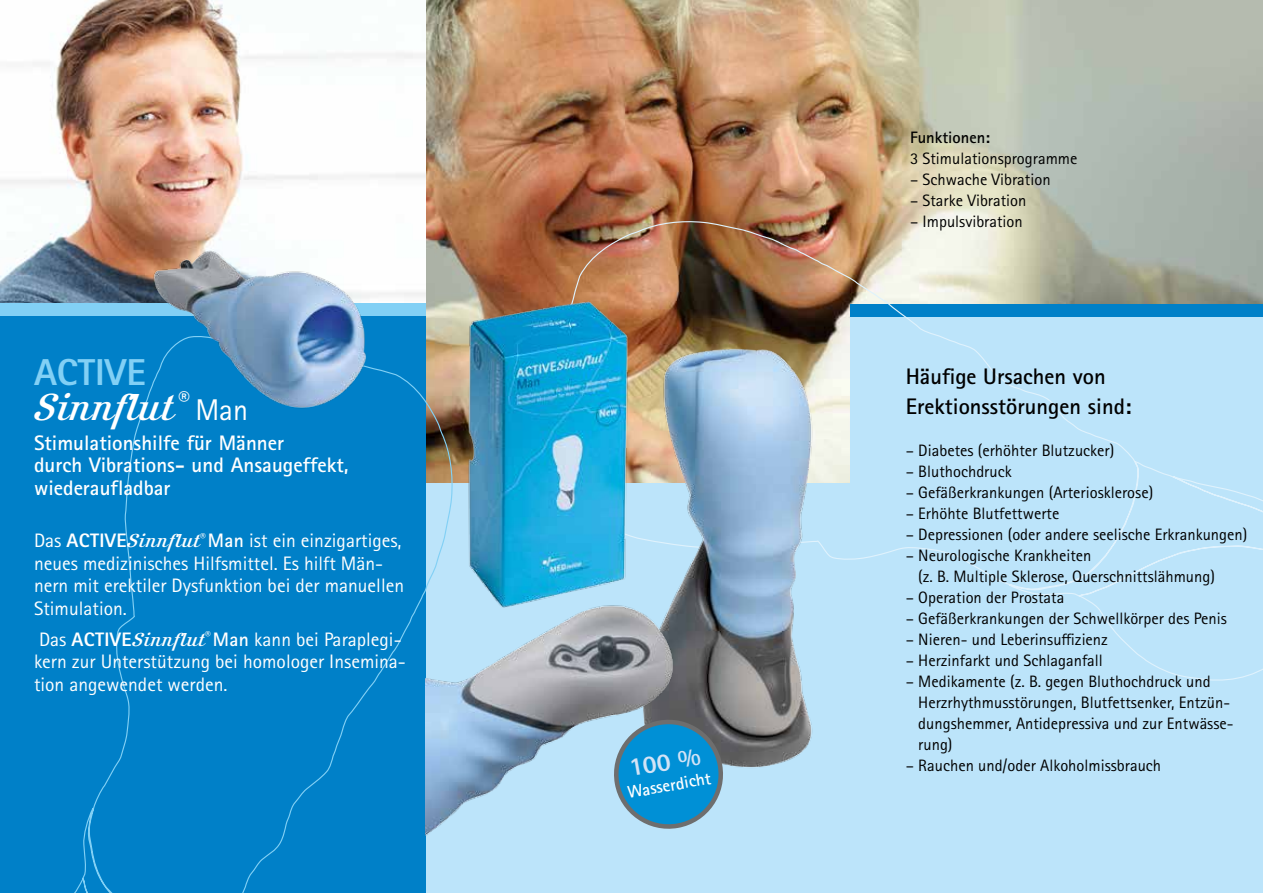
<style>
.page{position:relative;width:1263px;height:893px;background:#fff}
.page>*{position:absolute;margin:0;border:0;box-sizing:border-box;transform-origin:0 0}
.t1{font:39px "Kursivschrift Liegend";color:#fff}
.t2{font:800 37.5px "Rotis Sans Serif Pro";color:#82d0f5}
.t3{font:800 25.5px "Rotis Sans Serif Pro";color:#d3e3f6}
.t4{font:700 22.5px/30px "Rotis Sans Serif Pro";color:#000}
.t5{font:700 21px/22.5px "Rotis Sans Serif Pro";color:#fff}
.t6{font:19.5px/22.5px "Rotis Sans Serif Pro";color:#fff}
.t7{font:700 17.25px "Rotis Sans Serif Pro";color:#fff}
.t8{font:16.5px/21px "Rotis Sans Serif Pro";color:#000}
.t9{font:700 16.5px "Rotis Sans Serif Pro";color:#000}
.s1{font-family:"Rotis Sans Serif Pro";font-size:30px}
.s2{font-weight:800}
.s3{font-family:"Kursivschrift Liegend"}
.s4{font-weight:700}
</style>
<div class="page">
<img style="left:425px;top:0;width:838px;height:333px">
<div style="left:425px;top:484px;width:425px;height:409px;background:#bce4fa"></div>
<div style="left:850px;top:313px;width:413px;height:580px;background:#bce4fa"></div>
<img style="left:0;top:0;width:425px;height:303px">
<svg style="left:535px;top:220px;width:728px;height:461px"></svg>
<div style="left:0;top:333px;width:438px;height:560px;background:#0080c8"></div>
<div style="left:0;top:303px;width:425px;height:13px;background:#82d0f5"></div>
<img style="left:438px;top:277px;width:250px;height:257px">
<img style="left:619px;top:322px;width:253px;height:445px">
<img style="left:425px;top:534px;width:321px;height:323px">
<img style="left:135px;top:236px;width:245px;height:182px">
<svg style="left:612px;top:718px;width:113px;height:113px"></svg>
<h2 class="t2" style="left:34px;top:349px;width:113px">ACTIVE</h2>
<h1 class="t1" style="left:34px;top:384px;width:216px">Sinnflut <sup>®</sup> <span class="s1">Man</span></h1>
<p class="t5" style="left:34px;top:431px;width:316px">Stimulationshilfe für Männer<br>durch Vibrations- und Ansaugeffekt, wiederaufladbar</p>
<p class="t6" style="left:34px;top:529px;width:372px">Das <span class="s2">ACTIVE</span><span class="s3">Sinnflut</span><sup>®</sup> <span class="s4">Man</span> ist ein einzigartiges, neues medizinisches Hilfsmittel. Es hilft Män&shy;nern mit erektiler Dysfunktion bei der manuellen Stimulation.</p>
<p class="t6" style="left:34px;top:628px;width:373px">Das <span class="s2">ACTIVE</span><span class="s3">Sinnflut</span><sup>®</sup> <span class="s4">Man</span> kann bei Paraplegi&shy;kern zur Unterstützung bei homologer Insemina&shy;tion angewendet werden.</p>
<h3 class="t3" style="left:627px;top:752px;width:73px;rotate:-10deg">100 %</h3>
<p class="t7" style="left:626px;top:782px;width:86px;rotate:-10deg">Wasserdicht</p>
<p class="t9" style="left:910px;top:127px;width:82px">Funktionen:</p>
<p class="t8" style="left:910px;top:148px;width:169px">3 Stimulationsprogramme</p>
<p class="t8" style="left:910px;top:169px;width:142px">– Schwache Vibration</p>
<p class="t8" style="left:910px;top:190px;width:118px">– Starke Vibration</p>
<p class="t8" style="left:910px;top:211px;width:114px">– Impulsvibration</p>
<h3 class="t4" style="left:906px;top:361px;width:227px">Häufige Ursachen von<br>Erektionsstörungen sind:</h3>
<p class="t8" style="left:906px;top:440px;width:210px">– Diabetes (erhöhter Blutzucker)</p>
<p class="t8" style="left:906px;top:461px;width:108px">– Bluthochdruck</p>
<p class="t8" style="left:906px;top:482px;width:249px">– Gefäßerkrankungen (Arteriosklerose)</p>
<p class="t8" style="left:906px;top:503px;width:155px">– Erhöhte Blutfettwerte</p>
<p class="t8" style="left:906px;top:524px;width:343px">– Depressionen (oder andere seelische Erkrankungen)</p>
<p class="t8" style="left:918px;top:545px;width:298px;text-indent:-13px">– Neurologische Krankheiten<br>(z. B. Multiple Sklerose, Querschnittslähmung)</p>
<p class="t8" style="left:906px;top:587px;width:160px">– Operation der Prostata</p>
<p class="t8" style="left:906px;top:608px;width:323px">– Gefäßerkrankungen der Schwellkörper des Penis</p>
<p class="t8" style="left:906px;top:629px;width:204px">– Nieren- und Leberinsuffizienz</p>
<p class="t8" style="left:906px;top:650px;width:199px">– Herzinfarkt und Schlaganfall</p>
<p class="t8" style="left:918px;top:671px;width:317px;text-indent:-13px">– Medikamente (z. B. gegen Bluthochdruck und Herzrhythmusstörungen, Blutfettsenker, Entzün&shy;dungshemmer, Antidepressiva und zur Entwässe&shy;rung)</p>
<p class="t8" style="left:906px;top:755px;width:257px">– Rauchen und/oder Alkoholmissbrauch</p>
</div>
